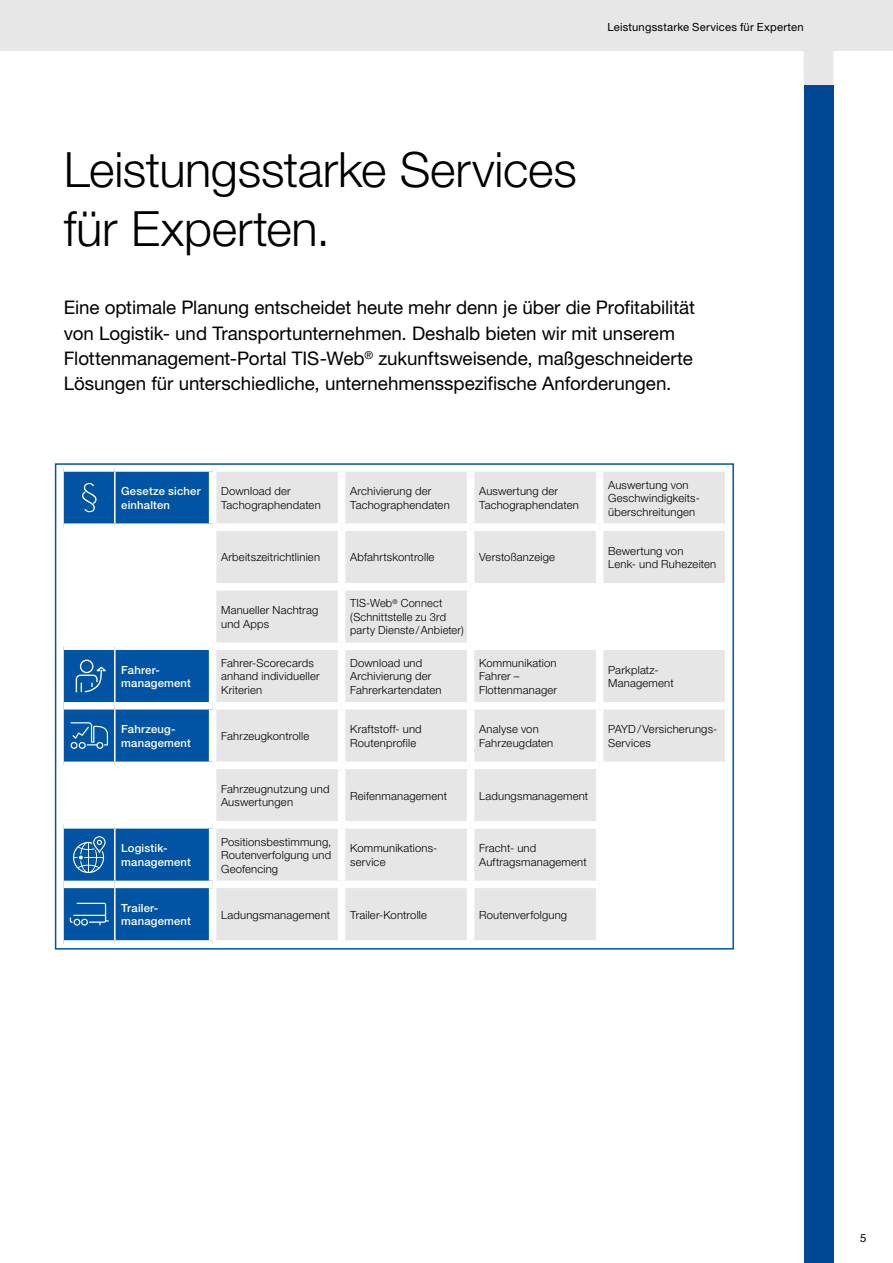
<style>
.page{position:relative;width:893px;height:1263px;background:#fff}
.page>*{position:absolute;margin:0;border:0;box-sizing:border-box;transform-origin:0 0}
.t1{font:300 48.75px/59.4px "Helvetica Neue";letter-spacing:-.005em;color:#000}
.t2{font:18.75px/25.5px "Helvetica Neue";letter-spacing:-.005em;color:#000}
.t3{font:300 11.25px/13.5px "Helvetica Neue";letter-spacing:.015em;color:#000}
.t4{font:500 11.25px/13.5px "Helvetica Neue";letter-spacing:.02em;color:#fff}
.t5{font:11.25px "Helvetica Neue";letter-spacing:.02em;color:#000}
</style>
<div class="page">
<svg style="left:0;top:0;width:893px;height:85px;fill:#e7e7e7"></svg>
<div style="left:804px;top:85px;width:29px;height:1178px;background:#004893"></div>
<div style="left:64px;top:472px;width:145px;height:468px;background:#0054a3"></div>
<svg style="left:216px;top:472px;width:509px;height:468px;background:#e9e9e9"></svg>
<svg style="left:64px;top:531px;width:661px;height:350px;fill:#e6e6e6"></svg>
<div style="left:338px;top:472px;width:7px;height:51px;background:#fff"></div>
<div style="left:467px;top:472px;width:7px;height:51px;background:#fff"></div>
<div style="left:596px;top:472px;width:7px;height:51px;background:#fff"></div>
<div style="left:209px;top:531px;width:7px;height:52px;background:#fff"></div>
<div style="left:338px;top:531px;width:7px;height:52px;background:#fff"></div>
<div style="left:467px;top:531px;width:7px;height:52px;background:#fff"></div>
<div style="left:596px;top:531px;width:7px;height:52px;background:#fff"></div>
<div style="left:209px;top:590px;width:7px;height:52px;background:#fff"></div>
<div style="left:338px;top:590px;width:7px;height:52px;background:#fff"></div>
<div style="left:467px;top:590px;width:7px;height:52px;background:#fff"></div>
<div style="left:596px;top:590px;width:7px;height:52px;background:#fff"></div>
<div style="left:209px;top:650px;width:7px;height:52px;background:#fff"></div>
<div style="left:338px;top:650px;width:7px;height:52px;background:#fff"></div>
<div style="left:467px;top:650px;width:7px;height:52px;background:#fff"></div>
<div style="left:596px;top:650px;width:7px;height:52px;background:#fff"></div>
<div style="left:209px;top:709px;width:7px;height:52px;background:#fff"></div>
<div style="left:338px;top:709px;width:7px;height:52px;background:#fff"></div>
<div style="left:467px;top:709px;width:7px;height:52px;background:#fff"></div>
<div style="left:596px;top:709px;width:7px;height:52px;background:#fff"></div>
<div style="left:209px;top:769px;width:7px;height:52px;background:#fff"></div>
<div style="left:338px;top:769px;width:7px;height:52px;background:#fff"></div>
<div style="left:467px;top:769px;width:7px;height:52px;background:#fff"></div>
<div style="left:596px;top:769px;width:7px;height:52px;background:#fff"></div>
<div style="left:209px;top:829px;width:7px;height:52px;background:#fff"></div>
<div style="left:338px;top:829px;width:7px;height:52px;background:#fff"></div>
<div style="left:467px;top:829px;width:7px;height:52px;background:#fff"></div>
<div style="left:596px;top:829px;width:7px;height:52px;background:#fff"></div>
<div style="left:338px;top:888px;width:7px;height:52px;background:#fff"></div>
<div style="left:467px;top:888px;width:7px;height:52px;background:#fff"></div>
<div style="left:596px;top:888px;width:7px;height:52px;background:#fff"></div>
<hr style="left:114px;top:472px;width:2px;height:51px;background:#fff">
<hr style="left:114px;top:531px;width:2px;height:52px;background:#fff">
<hr style="left:114px;top:590px;width:2px;height:52px;background:#fff">
<hr style="left:114px;top:650px;width:2px;height:52px;background:#fff">
<hr style="left:114px;top:709px;width:2px;height:52px;background:#fff">
<hr style="left:114px;top:769px;width:2px;height:52px;background:#fff">
<hr style="left:114px;top:829px;width:2px;height:52px;background:#fff">
<hr style="left:114px;top:888px;width:2px;height:52px;background:#fff">
<div style="left:64px;top:523px;width:51px;height:8px;background:#fff"></div>
<div style="left:115px;top:523px;width:98px;height:8px;background:#fff"></div>
<div style="left:213px;top:523px;width:129px;height:8px;background:#fff"></div>
<div style="left:342px;top:523px;width:129px;height:8px;background:#fff"></div>
<div style="left:471px;top:523px;width:129px;height:8px;background:#fff"></div>
<div style="left:600px;top:523px;width:132px;height:8px;background:#fff"></div>
<div style="left:64px;top:583px;width:51px;height:7px;background:#fff"></div>
<div style="left:115px;top:583px;width:98px;height:7px;background:#fff"></div>
<div style="left:213px;top:583px;width:129px;height:7px;background:#fff"></div>
<div style="left:342px;top:583px;width:129px;height:7px;background:#fff"></div>
<div style="left:471px;top:583px;width:129px;height:7px;background:#fff"></div>
<div style="left:600px;top:583px;width:132px;height:7px;background:#fff"></div>
<div style="left:64px;top:642px;width:51px;height:8px;background:#fff"></div>
<div style="left:115px;top:642px;width:98px;height:8px;background:#fff"></div>
<div style="left:213px;top:642px;width:129px;height:8px;background:#fff"></div>
<div style="left:342px;top:642px;width:129px;height:8px;background:#fff"></div>
<div style="left:471px;top:642px;width:129px;height:8px;background:#fff"></div>
<div style="left:600px;top:642px;width:132px;height:8px;background:#fff"></div>
<div style="left:64px;top:702px;width:51px;height:7px;background:#fff"></div>
<div style="left:115px;top:702px;width:98px;height:7px;background:#fff"></div>
<div style="left:213px;top:702px;width:129px;height:7px;background:#fff"></div>
<div style="left:342px;top:702px;width:129px;height:7px;background:#fff"></div>
<div style="left:471px;top:702px;width:129px;height:7px;background:#fff"></div>
<div style="left:600px;top:702px;width:132px;height:7px;background:#fff"></div>
<div style="left:64px;top:761px;width:51px;height:8px;background:#fff"></div>
<div style="left:115px;top:761px;width:98px;height:8px;background:#fff"></div>
<div style="left:213px;top:761px;width:129px;height:8px;background:#fff"></div>
<div style="left:342px;top:761px;width:129px;height:8px;background:#fff"></div>
<div style="left:471px;top:761px;width:129px;height:8px;background:#fff"></div>
<div style="left:600px;top:761px;width:132px;height:8px;background:#fff"></div>
<div style="left:64px;top:821px;width:51px;height:8px;background:#fff"></div>
<div style="left:115px;top:821px;width:98px;height:8px;background:#fff"></div>
<div style="left:213px;top:821px;width:129px;height:8px;background:#fff"></div>
<div style="left:342px;top:821px;width:129px;height:8px;background:#fff"></div>
<div style="left:471px;top:821px;width:129px;height:8px;background:#fff"></div>
<div style="left:600px;top:821px;width:132px;height:8px;background:#fff"></div>
<div style="left:64px;top:881px;width:51px;height:7px;background:#fff"></div>
<div style="left:115px;top:881px;width:98px;height:7px;background:#fff"></div>
<div style="left:213px;top:881px;width:129px;height:7px;background:#fff"></div>
<div style="left:342px;top:881px;width:129px;height:7px;background:#fff"></div>
<div style="left:471px;top:881px;width:129px;height:7px;background:#fff"></div>
<div style="left:600px;top:881px;width:132px;height:7px;background:#fff"></div>
<svg style="left:82px;top:483px;width:15px;height:29px"></svg>
<svg style="left:76px;top:660px;width:30px;height:32px"></svg>
<svg style="left:71px;top:722px;width:37px;height:27px"></svg>
<svg style="left:73px;top:836px;width:33px;height:37px"></svg>
<svg style="left:70px;top:903px;width:39px;height:22px"></svg>
<div style="left:55px;top:463px;width:679px;height:486px;border:2px solid #0054a3"></div>
<p class="t5" style="left:607px;top:20px;width:198px">Leistungsstarke Services für Experten</p>
<h1 class="t1" style="left:64px;top:139px;width:515px">Leistungsstarke Services für Experten.</h1>
<p class="t2" style="left:64px;top:294px;width:633px">Eine optimale Planung entscheidet heute mehr denn je über die Profitabilität von Logistik- und Transportunternehmen. Deshalb bieten wir mit unserem Flottenmanagement-Portal TIS-Web<sup>®</sup> zukunftsweisende, maßgeschneiderte Lösungen für unterschiedliche, unternehmensspezifische Anforderungen.</p>
<p class="t4" style="left:121px;top:484px;width:81px">Gesetze sicher einhalten</p>
<p class="t3" style="left:221px;top:484px;width:101px">Download der<br>Tachographendaten</p>
<p class="t3" style="left:350px;top:484px;width:101px">Archivierung der<br>Tachographendaten</p>
<p class="t3" style="left:479px;top:484px;width:101px">Auswertung der<br>Tachographendaten</p>
<p class="t3" style="left:608px;top:477px;width:93px">Auswertung von<br>Geschwindigkeits&shy;überschreitungen</p>
<p class="t3" style="left:221px;top:550px;width:100px">Arbeitszeitrichtlinien</p>
<p class="t3" style="left:350px;top:550px;width:86px">Abfahrtskontrolle</p>
<p class="t3" style="left:479px;top:550px;width:77px">Verstoßanzeige</p>
<p class="t3" style="left:608px;top:544px;width:110px">Bewertung von<br>Lenk- und Ruhezeiten</p>
<p class="t3" style="left:221px;top:603px;width:99px">Manueller Nachtrag und Apps</p>
<p class="t3" style="left:350px;top:596px;width:115px">TIS-Web<sup>®</sup> Connect (Schnittstelle zu 3rd party Dienste/Anbieter)</p>
<p class="t4" style="left:121px;top:663px;width:71px">Fahrer&shy;management</p>
<p class="t3" style="left:221px;top:656px;width:100px">Fahrer-Scorecards anhand individueller<br>Kriterien</p>
<p class="t3" style="left:350px;top:656px;width:93px">Download und<br>Archivierung der<br>Fahrerkartendaten</p>
<p class="t3" style="left:479px;top:656px;width:79px">Kommunikation<br>Fahrer –<br>Flottenmanager</p>
<p class="t3" style="left:608px;top:663px;width:67px">Parkplatz-<br>Management</p>
<p class="t4" style="left:121px;top:722px;width:71px">Fahrzeug&shy;management</p>
<p class="t3" style="left:221px;top:729px;width:90px">Fahrzeugkontrolle</p>
<p class="t3" style="left:350px;top:722px;width:73px">Kraftstoff- und<br>Routenprofile</p>
<p class="t3" style="left:479px;top:722px;width:76px">Analyse von<br>Fahrzeugdaten</p>
<p class="t3" style="left:608px;top:722px;width:111px">PAYD/Versicherungs-<br>Services</p>
<p class="t3" style="left:221px;top:782px;width:110px">Fahrzeugnutzung und<br>Auswertungen</p>
<p class="t3" style="left:350px;top:788px;width:98px">Reifenmanagement</p>
<p class="t3" style="left:479px;top:788px;width:111px">Ladungsmanagement</p>
<p class="t4" style="left:121px;top:841px;width:71px">Logistik&shy;management</p>
<p class="t3" style="left:221px;top:834px;width:112px;text-align:justify">Positionsbestimmung, Routenverfolgung und Geofencing</p>
<p class="t3" style="left:350px;top:841px;width:87px">Kommunikations&shy;service</p>
<p class="t3" style="left:479px;top:841px;width:109px">Fracht- und<br>Auftragsmanagement</p>
<p class="t4" style="left:121px;top:901px;width:71px">Trailer&shy;management</p>
<p class="t3" style="left:221px;top:907px;width:111px">Ladungsmanagement</p>
<p class="t3" style="left:350px;top:907px;width:78px">Trailer-Kontrolle</p>
<p class="t3" style="left:479px;top:907px;width:90px">Routenverfolgung</p>
<p class="t5" style="left:860px;top:1231px;width:8px">5</p>
</div>
